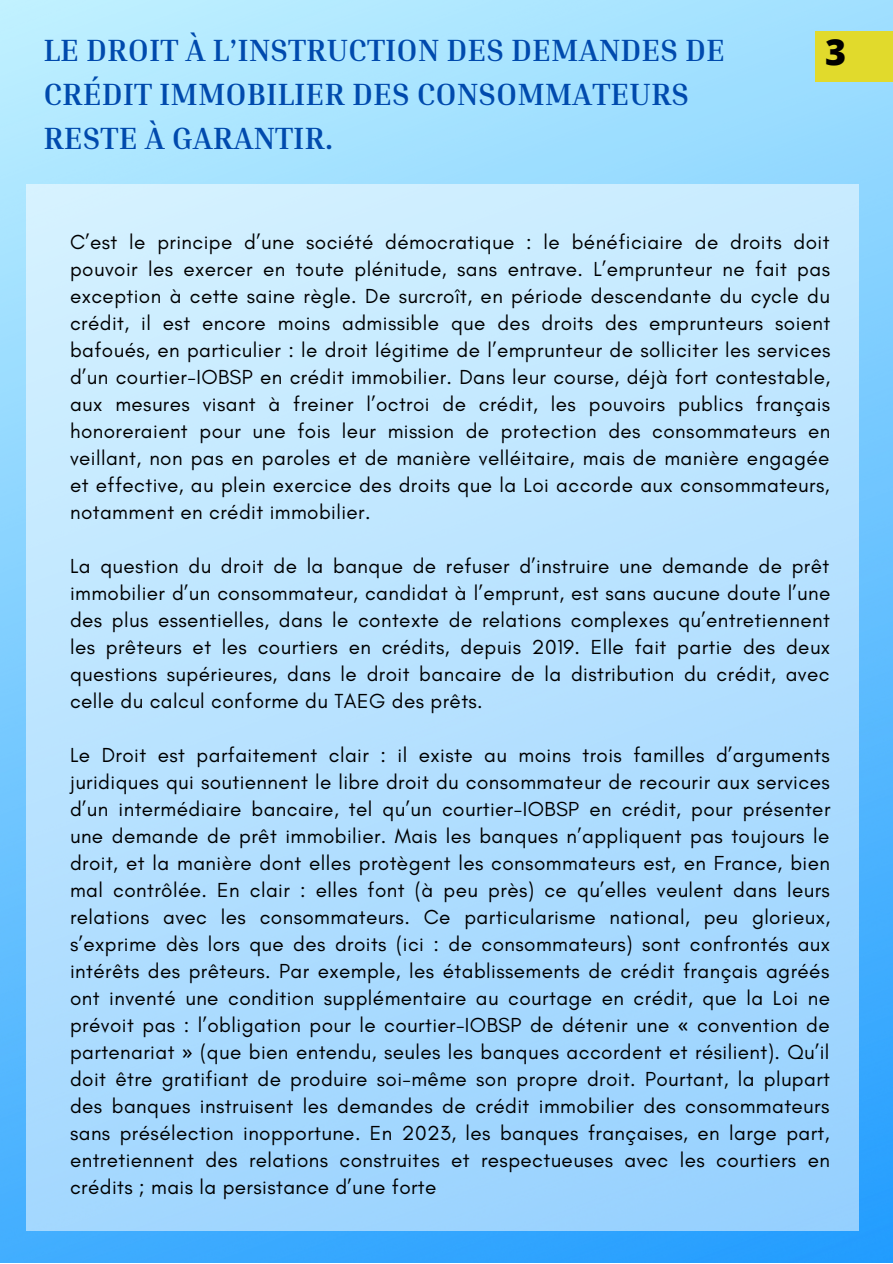
<style>
.page{position:relative;width:893px;height:1264px;background:#fff}
.page>*{position:absolute;margin:0;border:0;box-sizing:border-box;transform-origin:0 0}
.t1{font:800 36px "Open Sans";color:#000}
.t2{font:700 31.5px/43.8px "Inria Serif";color:#004aad}
.t3{font:20.7px/27px "Glacial Indifference";letter-spacing:.02em;color:#000;text-align:justify}
.s1{font-family:"Noto Sans"}
</style>
<div class="page">
<img style="left:0;top:0;width:892px;height:1262px">
<div style="left:815px;top:31px;width:77px;height:51px;background:#e1da2c"></div>
<div style="left:26px;top:184px;width:833px;height:1046px;background:linear-gradient(to bottom,#d0efff,#9cd3fe)"></div>
<h2 class="t2" style="left:43px;top:27px;width:683px">LE DROIT À L’INSTRUCTION DES DEMANDES DE<br>CRÉDIT IMMOBILIER DES CONSOMMATEURS<br>RESTE À GARANTIR.</h2>
<h1 class="t1" style="left:825px;top:26px;width:23px">3</h1>
<p class="t3" style="left:70px;top:229px;width:761px">C’est le principe d’une société démocratique : le bénéficiaire de droits doit pouvoir les exercer en toute plénitude, sans entrave. L’emprunteur ne fait pas exception à cette saine règle. De surcroît, en période descendante du cycle du crédit, il est encore moins admissible que des droits des emprunteurs soient bafoués, en particulier : le droit légitime de l’emprunteur de solliciter les services d’un courtier-IOBSP en crédit immobilier. Dans leur course, déjà fort contestable, aux mesures visant à freiner l’octroi de crédit, les pouvoirs publics français honoreraient pour une fois leur mission de protection des consommateurs en veillant, non pas en paroles et de manière velléitaire, mais de manière engagée et effective, au plein exercice des droits que la Loi accorde aux consommateurs, notamment en crédit immobilier.</p>
<p class="t3" style="left:70px;top:552px;width:761px">La question du droit de la banque de refuser d’instruire une demande de prêt immobilier d’un consommateur, candidat à l’emprunt, est sans aucune doute l’une des plus essentielles, dans le contexte de relations complexes qu’entretiennent les prêteurs et les courtiers en crédits, depuis 2019. Elle fait partie des deux questions supérieures, dans le droit bancaire de la distribution du crédit, avec celle du calcul conforme du TAEG des prêts.</p>
<p class="t3" style="left:70px;top:741px;width:761px">Le Droit est parfaitement clair : il existe au moins trois familles d’arguments juridiques qui soutiennent le libre droit du consommateur de recourir aux services d’un intermédiaire bancaire, tel qu’un courtier-IOBSP en crédit, pour présenter une demande de prêt immobilier. Mais les banques n’appliquent pas toujours le droit, et la manière dont elles protègent les consommateurs est, en France, bien mal contrôlée. En clair : elles font (à peu près) ce qu’elles veulent dans leurs relations avec les consommateurs. Ce particularisme national, peu glorieux, s’exprime dès lors que des droits (ici : de consommateurs) sont confrontés aux intérêts des prêteurs. Par exemple, les établissements de crédit français agréés ont inventé une condition supplémentaire au courtage en crédit, que la Loi ne prévoit pas : l’obligation pour le courtier-IOBSP de détenir une <span class="s1">«</span> convention de partenariat <span class="s1">»</span> (que bien entendu, seules les banques accordent et résilient). Qu’il doit être gratifiant de produire soi-même son propre droit. Pourtant, la plupart des banques instruisent les demandes de crédit immobilier des consommateurs sans présélection inopportune. En 2023, les banques françaises, en large part, entretiennent des relations construites et respectueuses avec les courtiers en crédits ; mais la persistance d’une forte</p>
</div>
